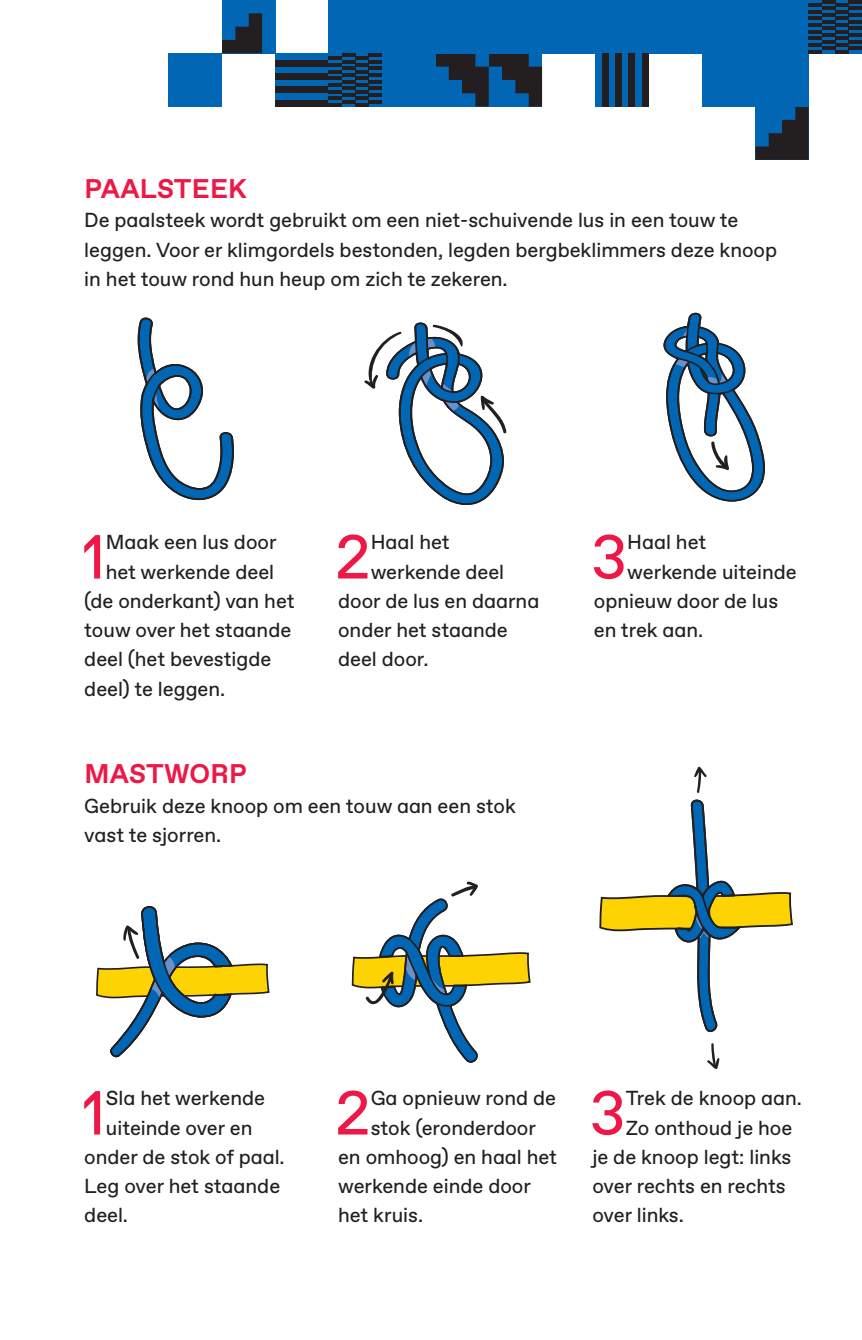
<style>
.page{position:relative;width:862px;height:1340px;background:#fff}
.page>*{position:absolute;margin:0;border:0;box-sizing:border-box;transform-origin:0 0}
.t1{font:62.1px "Favorit";color:#ed1845}
.t2{font:700 27px "Favorit";letter-spacing:.01em;color:#ed1845}
.t3{font:20.25px/29.2px "Favorit";color:#231f20}
</style>
<div class="page">
<div style="left:328px;top:0;width:533px;height:53px;background:#0166b3"></div>
<svg style="left:435px;top:53px;width:106px;height:54px;background:#133f63"></svg>
<div style="left:222px;top:0;width:53px;height:53px;background:#0166b3"></div>
<svg style="left:222px;top:13px;width:40px;height:40px"></svg>
<div style="left:275px;top:53px;width:53px;height:54px;background:#0166b3"></div>
<div style="left:275px;top:100px;width:53px;height:6px;background:#231f20"></div>
<div style="left:275px;top:86px;width:53px;height:7px;background:#231f20"></div>
<div style="left:275px;top:73px;width:53px;height:7px;background:#231f20"></div>
<div style="left:275px;top:60px;width:53px;height:7px;background:#231f20"></div>
<svg style="left:755px;top:107px;width:53px;height:53px;background:#153a58"></svg>
<div style="left:169px;top:53px;width:53px;height:54px;background:#0166b3"></div>
<div style="left:755px;top:53px;width:53px;height:54px;background:#0166b3"></div>
<div style="left:701px;top:53px;width:53px;height:54px;background:#0166b3"></div>
<div style="left:382px;top:53px;width:53px;height:54px;background:#0166b3"></div>
<div style="left:595px;top:53px;width:53px;height:54px;background:#0166b3"></div>
<div style="left:641px;top:53px;width:7px;height:54px;background:#231f20"></div>
<div style="left:628px;top:53px;width:7px;height:54px;background:#231f20"></div>
<div style="left:615px;top:53px;width:6px;height:54px;background:#231f20"></div>
<div style="left:601px;top:53px;width:7px;height:54px;background:#231f20"></div>
<svg style="left:834px;top:0;width:15px;height:53px"></svg>
<svg style="left:808px;top:0;width:26px;height:53px"></svg>
<hr style="left:834px;top:50px;width:14px;height:3px;background:#231f20">
<hr style="left:834px;top:43px;width:14px;height:4px;background:#231f20">
<hr style="left:834px;top:23px;width:14px;height:4px;background:#231f20">
<hr style="left:834px;top:17px;width:14px;height:3px;background:#231f20">
<hr style="left:834px;top:37px;width:14px;height:3px;background:#231f20">
<hr style="left:834px;top:30px;width:14px;height:3px;background:#231f20">
<hr style="left:834px;top:10px;width:14px;height:3px;background:#231f20">
<hr style="left:834px;top:3px;width:14px;height:4px;background:#231f20">
<svg style="left:848px;top:40px;width:13px;height:10px"></svg>
<hr style="left:848px;top:13px;width:13px;height:4px;background:#231f20">
<hr style="left:848px;top:33px;width:13px;height:4px;background:#231f20">
<svg style="left:848px;top:20px;width:13px;height:10px"></svg>
<svg style="left:328px;top:53px;width:54px;height:54px"></svg>
<hr style="left:328px;top:103px;width:14px;height:4px;background:#231f20">
<hr style="left:328px;top:97px;width:14px;height:3px;background:#231f20">
<hr style="left:328px;top:77px;width:14px;height:3px;background:#231f20">
<hr style="left:328px;top:70px;width:14px;height:3px;background:#231f20">
<hr style="left:328px;top:90px;width:14px;height:3px;background:#231f20">
<hr style="left:328px;top:83px;width:14px;height:4px;background:#231f20">
<hr style="left:328px;top:63px;width:14px;height:4px;background:#231f20">
<hr style="left:328px;top:57px;width:14px;height:3px;background:#231f20">
<hr style="left:342px;top:53px;width:13px;height:4px;background:#231f20">
<hr style="left:355px;top:103px;width:13px;height:4px;background:#231f20">
<svg style="left:342px;top:57px;width:26px;height:46px"></svg>
<hr style="left:368px;top:100px;width:14px;height:3px;background:#231f20">
<hr style="left:368px;top:93px;width:14px;height:4px;background:#231f20">
<hr style="left:368px;top:73px;width:14px;height:4px;background:#231f20">
<hr style="left:368px;top:67px;width:14px;height:3px;background:#231f20">
<hr style="left:368px;top:87px;width:14px;height:3px;background:#231f20">
<hr style="left:368px;top:80px;width:14px;height:3px;background:#231f20">
<hr style="left:368px;top:60px;width:14px;height:3px;background:#231f20">
<hr style="left:368px;top:53px;width:14px;height:4px;background:#231f20">
<svg style="left:137px;top:317px;width:97px;height:184px"></svg>
<svg style="left:364px;top:322px;width:142px;height:183px"></svg>
<svg style="left:96px;top:906px;width:173px;height:152px"></svg>
<svg style="left:351px;top:881px;width:179px;height:182px"></svg>
<svg style="left:707px;top:1043px;width:12px;height:26px"></svg>
<svg style="left:599px;top:766px;width:193px;height:267px"></svg>
<svg style="left:663px;top:312px;width:102px;height:190px"></svg>
<svg style="left:848px;top:0;width:14px;height:10px"></svg>
<h2 class="t2" style="left:84px;top:171px;width:164px">PAALSTEEK</h2>
<p class="t3" style="left:84px;top:205px;width:694px">De paalsteek wordt gebruikt om een niet-schuivende lus in een touw te leggen. Voor er klimgordels bestonden, legden bergbeklimmers deze knoop in het touw rond hun heup om zich te zekeren.</p>
<h1 class="t1" style="left:82px;top:515px;width:25px">1</h1>
<p class="t3" style="left:106px;top:527px;width:172px">Maak een lus door</p>
<p class="t3" style="left:106px;top:556px;width:170px">het werkende deel</p>
<p class="t3" style="left:84px;top:585px;width:212px">(de onderkant) van het</p>
<p class="t3" style="left:84px;top:615px;width:208px">touw over het staande</p>
<p class="t3" style="left:84px;top:644px;width:188px">deel (het bevestigde</p>
<p class="t3" style="left:84px;top:673px;width:142px">deel) te leggen.</p>
<h1 class="t1" style="left:335px;top:515px;width:37px">2</h1>
<p class="t3" style="left:370px;top:527px;width:80px">Haal het</p>
<p class="t3" style="left:370px;top:556px;width:135px">werkende deel</p>
<p class="t3" style="left:338px;top:585px;width:203px">door de lus en daarna</p>
<p class="t3" style="left:338px;top:615px;width:171px">onder het staande</p>
<p class="t3" style="left:338px;top:644px;width:92px">deel door.</p>
<h2 class="t2" style="left:84px;top:756px;width:164px">MASTWORP</h2>
<p class="t3" style="left:84px;top:790px;width:433px">Gebruik deze knoop om een touw aan een stok vast te sjorren.</p>
<h1 class="t1" style="left:590px;top:515px;width:38px">3</h1>
<p class="t3" style="left:627px;top:527px;width:80px">Haal het</p>
<p class="t3" style="left:627px;top:556px;width:171px">werkende uiteinde</p>
<p class="t3" style="left:593px;top:585px;width:186px">opnieuw door de lus</p>
<p class="t3" style="left:593px;top:615px;width:111px">en trek aan.</p>
<h1 class="t1" style="left:82px;top:1071px;width:25px">1</h1>
<p class="t3" style="left:106px;top:1083px;width:161px">Sla het werkende</p>
<p class="t3" style="left:106px;top:1112px;width:148px">uiteinde over en</p>
<p class="t3" style="left:84px;top:1141px;width:202px">onder de stok of paal.</p>
<p class="t3" style="left:84px;top:1170px;width:197px">Leg over het staande</p>
<p class="t3" style="left:84px;top:1200px;width:45px">deel.</p>
<h1 class="t1" style="left:335px;top:1071px;width:37px">2</h1>
<p class="t3" style="left:370px;top:1083px;width:187px">Ga opnieuw rond de</p>
<p class="t3" style="left:370px;top:1112px;width:167px">stok (eronderdoor</p>
<p class="t3" style="left:338px;top:1141px;width:220px">en omhoog) en haal het</p>
<p class="t3" style="left:338px;top:1170px;width:194px">werkende einde door</p>
<p class="t3" style="left:338px;top:1200px;width:87px">het kruis.</p>
<h1 class="t1" style="left:589px;top:1071px;width:38px">3</h1>
<p class="t3" style="left:625px;top:1083px;width:177px">Trek de knoop aan.</p>
<p class="t3" style="left:625px;top:1112px;width:168px">Zo onthoud je hoe</p>
<p class="t3" style="left:592px;top:1141px;width:200px">je de knoop legt: links</p>
<p class="t3" style="left:592px;top:1170px;width:195px">over rechts en rechts</p>
<p class="t3" style="left:592px;top:1200px;width:93px">over links.</p>
</div>
